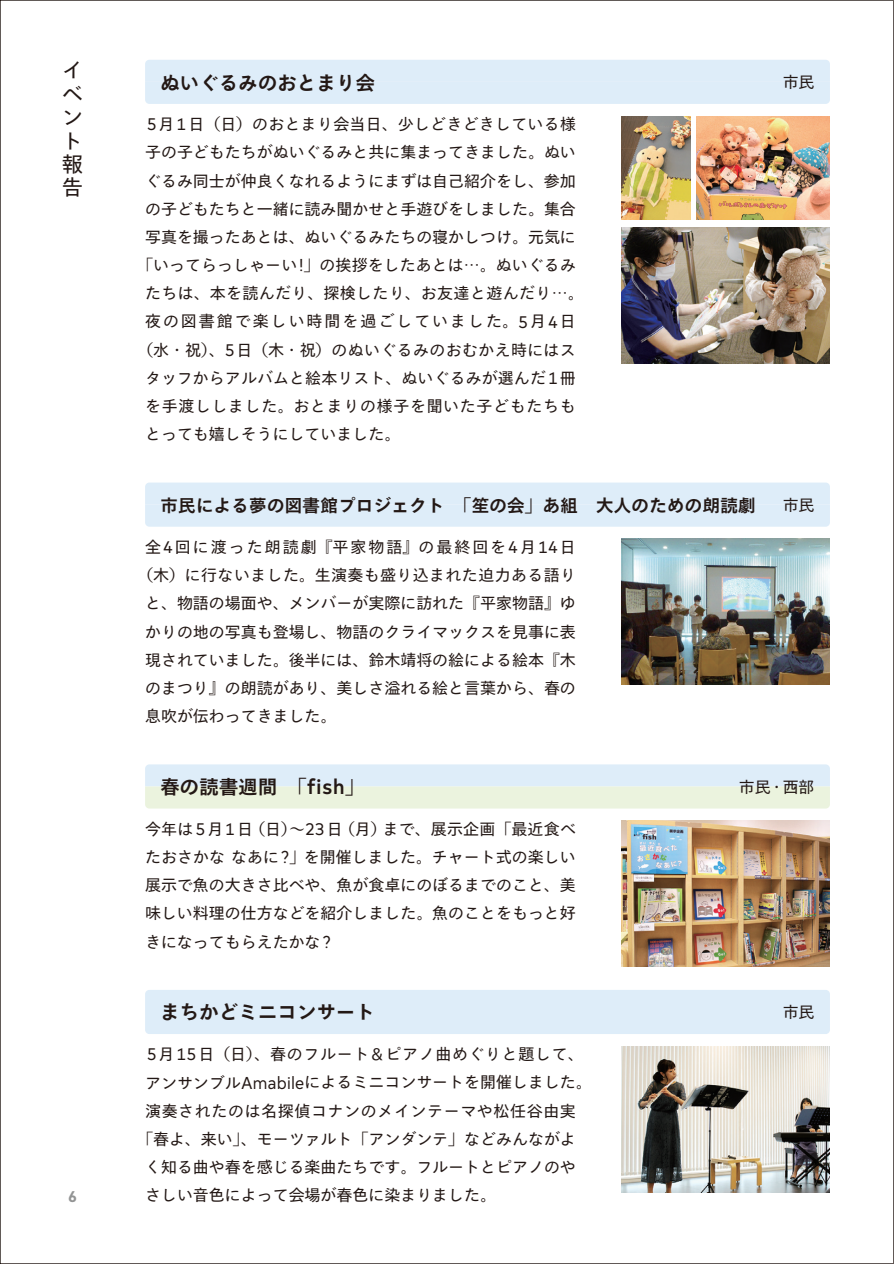
<style>
.page{position:relative;width:894px;height:1264px;background:#fff}
.page>*{position:absolute;margin:0;border:0;box-sizing:border-box;transform-origin:0 0}
.t1{font:700 25.5px "Tazugane Gothic Std N";color:#231815}
.t2{font:21.3px/23.4px "Tazugane Gothic Std N";color:#231815}
.t3{font:700 19.2px "Tazugane Gothic Std N";letter-spacing:.02em;color:#231815}
.t4{font:700 17.4px "Tazugane Gothic Std N";letter-spacing:.02em;color:#231815}
.t5{font:15.9px/28.2px "Tazugane Gothic Std N";color:#231815;text-align:justify}
.t6{font:15.9px "Tazugane Gothic Std N";letter-spacing:.025em;color:#231815}
.t7{font:15.9px "Tazugane Gothic Std N";letter-spacing:.045em;color:#231815}
.t8{font:15.9px "Tazugane Gothic Std N";letter-spacing:.125em;color:#231815}
.t9{font:15.9px "Tazugane Gothic Std N";letter-spacing:.04em;color:#231815}
.t10{font:700 15.9px "DIN Next LT Pro";color:#939494}
.s1{font-family:"Typold Condensed";font-size:17.25px}
.s2{font-family:"Typold Condensed";font-weight:500;font-size:20.7px}
</style>
<div class="page">
<svg style="left:893px;top:0;width:1px;height:1263px"></svg>
<div style="left:145px;top:60px;width:684px;height:44px;background:#deedf9"></div>
<div style="left:145px;top:482px;width:684px;height:44px;background:#deedf9"></div>
<div style="left:145px;top:990px;width:684px;height:43px;background:#deedf9"></div>
<svg style="left:145px;top:764px;width:684px;height:44px;background:#e4f0eb"></svg>
<img style="left:621px;top:228px;width:208px;height:135px">
<img style="left:621px;top:539px;width:208px;height:145px">
<img style="left:621px;top:820px;width:208px;height:146px">
<img style="left:621px;top:1046px;width:208px;height:146px">
<img style="left:621px;top:116px;width:69px;height:103px">
<img style="left:696px;top:116px;width:133px;height:103px">
<h2 class="t2" style="left:62px;top:60px;width:22px">イベント報告</h2>
<p class="t10" style="left:68px;top:1186px;width:10px">6</p>
<p class="t3" style="left:160px;top:69px;width:216px">ぬいぐるみのおとまり会</p>
<p class="t5" style="left:147px;top:111px;width:431px"><span class="s1">5</span>月<span class="s1">1</span>日（日）のおとまり会当日、少しどきどきしている様</p>
<p class="t5" style="left:145px;top:139px;width:432px">子の子どもたちがぬいぐるみと共に集まってきました。ぬい</p>
<p class="t5" style="left:145px;top:167px;width:432px">ぐるみ同士が仲良くなれるようにまずは自己紹介をし、参加</p>
<p class="t5" style="left:145px;top:195px;width:432px">の子どもたちと一緒に読み聞かせと手遊びをしました。集合</p>
<p class="t5" style="left:145px;top:224px;width:432px">写真を撮ったあとは、ぬいぐるみたちの寝かしつけ。元気に</p>
<p class="t5" style="left:137px;top:252px;width:440px">「いってらっしゃーい<span class="s1">!</span>」の挨拶をしたあとは…。ぬいぐるみ</p>
<p class="t6" style="left:145px;top:282px;width:440px">たちは、本を読んだり、探検したり、お友達と遊んだり…。</p>
<p class="t8" style="left:145px;top:310px;width:432px">夜の図書館で楽しい時間を過ごしていました。<span class="s1">5</span>月<span class="s1">4</span>日</p>
<p class="t6" style="left:137px;top:338px;width:440px">（水・祝）、<span class="s1">5</span>日（木・祝）のぬいぐるみのおむかえ時にはス</p>
<p class="t5" style="left:145px;top:364px;width:432px">タッフからアルバムと絵本リスト、ぬいぐるみが選んだ<span class="s1">1</span>冊</p>
<p class="t7" style="left:145px;top:395px;width:432px">を手渡ししました。おとまりの様子を聞いた子どもたちも</p>
<p class="t5" style="left:145px;top:421px;width:257px">とっても嬉しそうにしていました。</p>
<p class="t4" style="left:160px;top:493px;width:596px">市民による夢の図書館プロジェクト　「笙の会」あ組　大人のための朗読劇</p>
<p class="t8" style="left:145px;top:536px;width:432px">全<span class="s1">4</span>回に渡った朗読劇『平家物語』の最終回を<span class="s1">4</span>月<span class="s1">14</span>日</p>
<p class="t6" style="left:137px;top:564px;width:440px">（木）に行ないました。生演奏も盛り込まれた迫力ある語り</p>
<p class="t5" style="left:145px;top:590px;width:432px">と、物語の場面や、メンバーが実際に訪れた『平家物語』ゆ</p>
<p class="t5" style="left:145px;top:618px;width:432px">かりの地の写真も登場し、物語のクライマックスを見事に表</p>
<p class="t5" style="left:145px;top:646px;width:432px">現されていました。後半には、鈴木靖将の絵による絵本『木</p>
<p class="t5" style="left:145px;top:674px;width:432px">のまつり』の朗読があり、美しさ溢れる絵と言葉から、春の</p>
<p class="t5" style="left:145px;top:703px;width:193px">息吹が伝わってきました。</p>
<p class="t5" style="left:782px;top:69px;width:33px">市民</p>
<p class="t5" style="left:782px;top:491px;width:33px">市民</p>
<p class="t3" style="left:160px;top:773px;width:215px">春の読書週間　「<span class="s2">fish</span>」　</p>
<p class="t5" style="left:738px;top:773px;width:77px">市民・西部</p>
<p class="t5" style="left:145px;top:815px;width:432px">今年は<span class="s1">5</span>月<span class="s1">1</span>日（日）～<span class="s1">23</span>日（月）まで、展示企画「最近食べたおさかななあに<span class="s1">?</span>」を開催しました。チャート式の楽しい展示で魚の大きさ比べや、魚が食卓にのぼるまでのこと、美味しい料理の仕方などを紹介しました。魚のことをもっと好きになってもらえたかな<span class="s1">?</span></p>
<h1 class="t1" style="left:214px;top:867px;width:29px">̶</h1>
<p class="t3" style="left:160px;top:998px;width:216px">まちかどミニコンサート</p>
<p class="t7" style="left:147px;top:1043px;width:438px"><span class="s1">5</span>月<span class="s1">15</span>日（日）、春のフルート＆ピアノ曲めぐりと題して、</p>
<p class="t5" style="left:145px;top:1069px;width:448px">アンサンブル<span class="s1">Amabile</span>によるミニコンサートを開催しました。</p>
<p class="t9" style="left:145px;top:1099px;width:432px">演奏されたのは名探偵コナンのメインテーマや松任谷由実</p>
<p class="t5" style="left:137px;top:1125px;width:440px">「春よ、来い」、モーツァルト「アンダンテ」などみんながよ</p>
<p class="t5" style="left:145px;top:1153px;width:432px">く知る曲や春を感じる楽曲たちです。フルートとピアノのや</p>
<p class="t5" style="left:145px;top:1181px;width:352px">さしい音色によって会場が春色に染まりました。</p>
<p class="t5" style="left:782px;top:998px;width:33px">市民</p>
</div>
